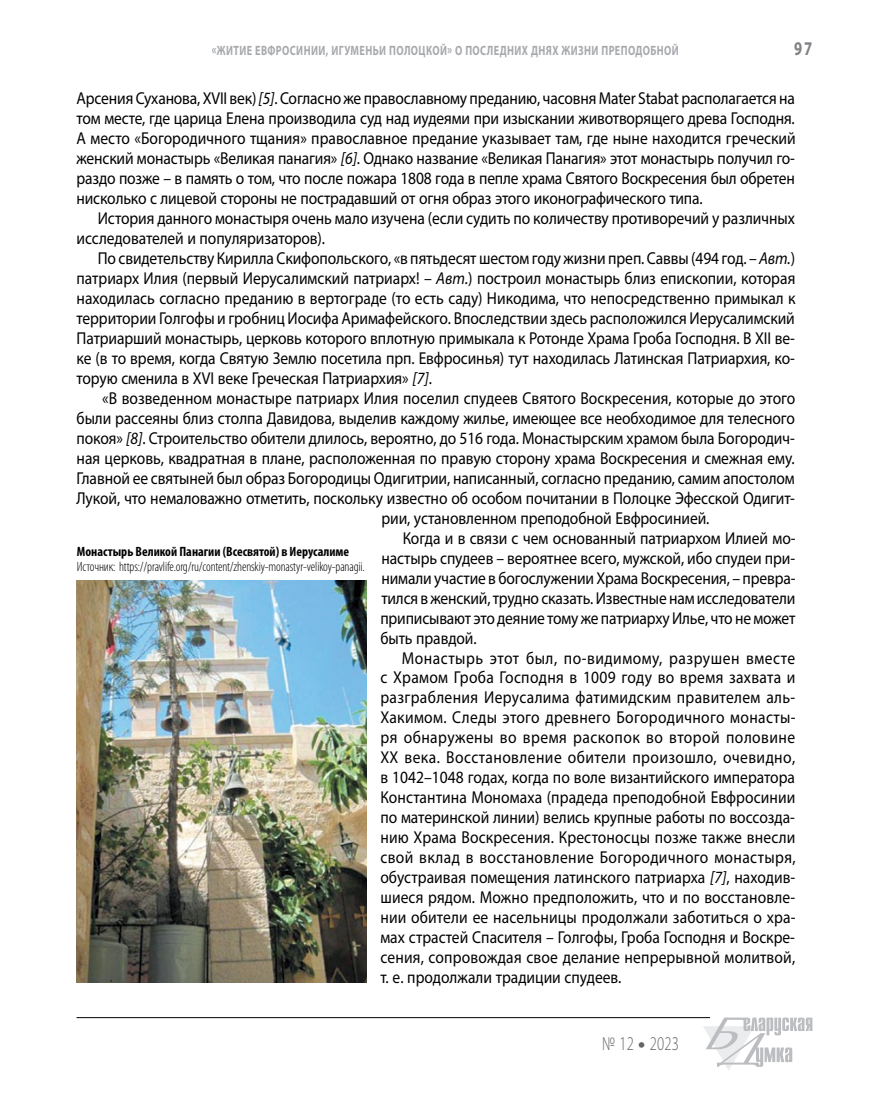
<style>
.page{position:relative;width:872px;height:1106px;background:#fff}
.page>*{position:absolute;margin:0;border:0;box-sizing:border-box;transform-origin:0 0}
.t1{font:300 19.5px "Myriad Pro";letter-spacing:.02em;color:#636467;scale:.75 1}
.t2{font:700 19.5px "Myriad Pro";color:#808285;scale:.75 1}
.t3{font:17.25px/20px "Myriad Pro";color:#000;text-align:justify;scale:.9 1}
.t4{font:17.25px "Myriad Pro";letter-spacing:.025em;color:#000;scale:.9 1}
.t5{font:17.25px "Myriad Pro";letter-spacing:.02em;color:#000;scale:.9 1}
.t6{font:17.25px "Myriad Pro";letter-spacing:.035em;color:#000;scale:.9 1}
.t7{font:17.25px "Myriad Pro";letter-spacing:.03em;color:#000;scale:.9 1}
.t8{font:300 condensed 13.5px "Myriad Pro";letter-spacing:-.01em;color:#000}
.t9{font:700 13.5px "Myriad Pro";letter-spacing:.04em;color:#a7a9ac;scale:.75 1}
.t10{font:700 condensed 13.5px "Myriad Pro";color:#000}
.s1{font-style:italic}
.s2{font-weight:900}
</style>
<div class="page">
<hr style="left:77px;top:1017px;width:633px;height:1px;background:#000">
<svg style="left:703px;top:1017px;width:109px;height:53px"></svg>
<img style="left:77px;top:581px;width:290px;height:401px">
<p class="t9" style="left:212px;top:42px;width:624px">«Житие Евфросинии, игумен ьи полоцкой» о последних днях жизни преподобной</p>
<p class="t2" style="left:794px;top:36px;width:26px">97</p>
<p class="t3" style="left:77px;top:88px;width:800px">Арсения Суханова, XVII век) <span class="s1">[5]</span>. Согласно же православному преданию, часовня Mater Stabat располагается на том месте, где царица Елена производила суд над иудеями при изыскании животворящего древа Господня.<br>А место «Богородичного тщания» православное предание указывает там, где ныне находится греческий женский монастырь «Великая панагия» <span class="s1">[6]</span>. Однако название «Великая Панагия» этот монастырь получил го&shy;раздо позже – в память о том, что после пожара 1808 года в пепле храма Святого Воскресения был обретен нисколько с лицевой стороны не пострадавший от огня образ этого иконографического типа.</p>
<p class="t3" style="left:77px;top:208px;width:799px;text-indent:21px">История данного монастыря очень мало изучена (если судить по количеству противоречий у различных исследователей и популяризаторов).</p>
<p class="t3" style="left:77px;top:248px;width:800px;text-indent:21px">По свидетельству Кирилла Скифопольского, «в пятьдесят шестом году жизни преп. Саввы (494 год. – <span class="s1">Авт.</span>) патриарх Илия (первый Иерусалимский патриарх! – <span class="s1">Авт.</span>) построил монастырь близ епископии, которая находилась согласно преданию в вертограде (то есть саду) Никодима, что непосредственно примыкал к территории Голгофы и гробниц Иосифа Аримафейского. Впоследствии здесь расположился Иерусалимский Патриарший монастырь, церковь которого вплотную примыкала к Ротонде Храма Гроба Господня. В XII ве&shy;ке (в то время, когда Святую Землю посетила прп. Евфросинья) тут находилась Латинская Патриархия, ко&shy;торую сменила в XVI веке Греческая Патриархия» <span class="s1">[7]</span>.</p>
<p class="t3" style="left:102px;top:388px;width:771px">«В возведенном монастыре патриарх Илия поселил спудеев Святого Воскресения, которые до этого</p>
<p class="t3" style="left:77px;top:408px;width:799px">были рассеяны близ столпа Давидова, выделив каждому жилье, имеющее все необходимое для телесного</p>
<p class="t3" style="left:77px;top:428px;width:799px">покоя» <span class="s1">[8]</span>. Строительство обители длилось, вероятно, до 516 года. Монастырским храмом была Богородич-</p>
<p class="t3" style="left:77px;top:448px;width:799px">ная церковь, квадратная в плане, расположенная по правую сторону храма Воскресения и смежная ему.</p>
<p class="t3" style="left:77px;top:468px;width:799px">Главной ее святыней был образ Богородицы Одигитрии, написанный, согласно преданию, самим апостолом</p>
<p class="t3" style="left:77px;top:488px;width:799px">Лукой, что немаловажно отметить, поскольку известно об особом почитании в Полоцке Эфесской Одигит-</p>
<p class="t3" style="left:381px;top:507px;width:366px">рии, установленном преподобной Евфросинией.</p>
<p class="t3" style="left:403px;top:527px;width:438px">Когда и в связи с чем основанный патриархом Илией мо-</p>
<p class="t3" style="left:381px;top:547px;width:461px">настырь спудеев – вероятнее всего, мужской, ибо спудеи при-</p>
<p class="t3" style="left:381px;top:567px;width:461px">нимали участие в богослужении Храма Воскресения, – превра-</p>
<p class="t3" style="left:381px;top:587px;width:461px">тился в женский, трудно сказать. Известные нам исследователи</p>
<p class="t3" style="left:380px;top:607px;width:463px">приписывают это деяние тому же патриарху Илье, что не может</p>
<p class="t3" style="left:380px;top:627px;width:108px">быть правдой.</p>
<p class="t6" style="left:402px;top:647px;width:439px">Монастырь этот был, по-видимому, разрушен вместе</p>
<p class="t5" style="left:380px;top:667px;width:462px">с Храмом Гроба Господня в 1009 году во время захвата и</p>
<p class="t4" style="left:380px;top:687px;width:462px">разграбления Иерусалима фатимидским правителем аль-</p>
<p class="t5" style="left:380px;top:707px;width:463px">Хакимом. Следы этого древнего Богородичного монасты-</p>
<p class="t7" style="left:380px;top:727px;width:462px">ря обнаружены во время раскопок во второй половине</p>
<p class="t4" style="left:380px;top:747px;width:462px">XX века. Восстановление обители произошло, очевидно,</p>
<p class="t3" style="left:380px;top:767px;width:462px">в 1042–1048 годах, когда по воле византийского императора</p>
<p class="t3" style="left:380px;top:787px;width:463px">Константина Мономаха (прадеда преподобной Евфросинии</p>
<p class="t3" style="left:380px;top:807px;width:462px">по материнской линии) велись крупные работы по воссозда-</p>
<p class="t3" style="left:380px;top:827px;width:462px">нию Храма Воскресения. Крестоносцы позже также внесли</p>
<p class="t4" style="left:380px;top:846px;width:463px">свой вклад в восстановление Богородичного монастыря,</p>
<p class="t3" style="left:380px;top:867px;width:462px">обустраивая помещения латинского патриарха <span class="s1">[7]</span>, находив-</p>
<p class="t3" style="left:380px;top:887px;width:462px">шиеся рядом. Можно предположить, что и по восстановле-</p>
<p class="t3" style="left:380px;top:907px;width:463px">нии обители ее насельницы продолжали заботиться о хра-</p>
<p class="t3" style="left:380px;top:927px;width:462px">мах страстей Спасителя – Голгофы, Гроба Господня и Воскре-</p>
<p class="t3" style="left:380px;top:947px;width:462px">сения, сопровождая свое делание непрерывной молитвой,</p>
<p class="t3" style="left:380px;top:967px;width:269px">т. е. продолжали традиции спудеев.</p>
<p class="t10" style="left:77px;top:543px;width:274px">Монастырь Великой Панагии (Всесвятой) в Иерусалиме</p>
<p class="t8" style="left:77px;top:559px;width:289px">Источник: https://pravlife.org/ru/content/zhenskiy-monastyr-velikoy-panagii.</p>
<p class="t1" style="left:602px;top:1032px;width:104px">№ 12 <span class="s2">•</span> 2023</p>
</div>
